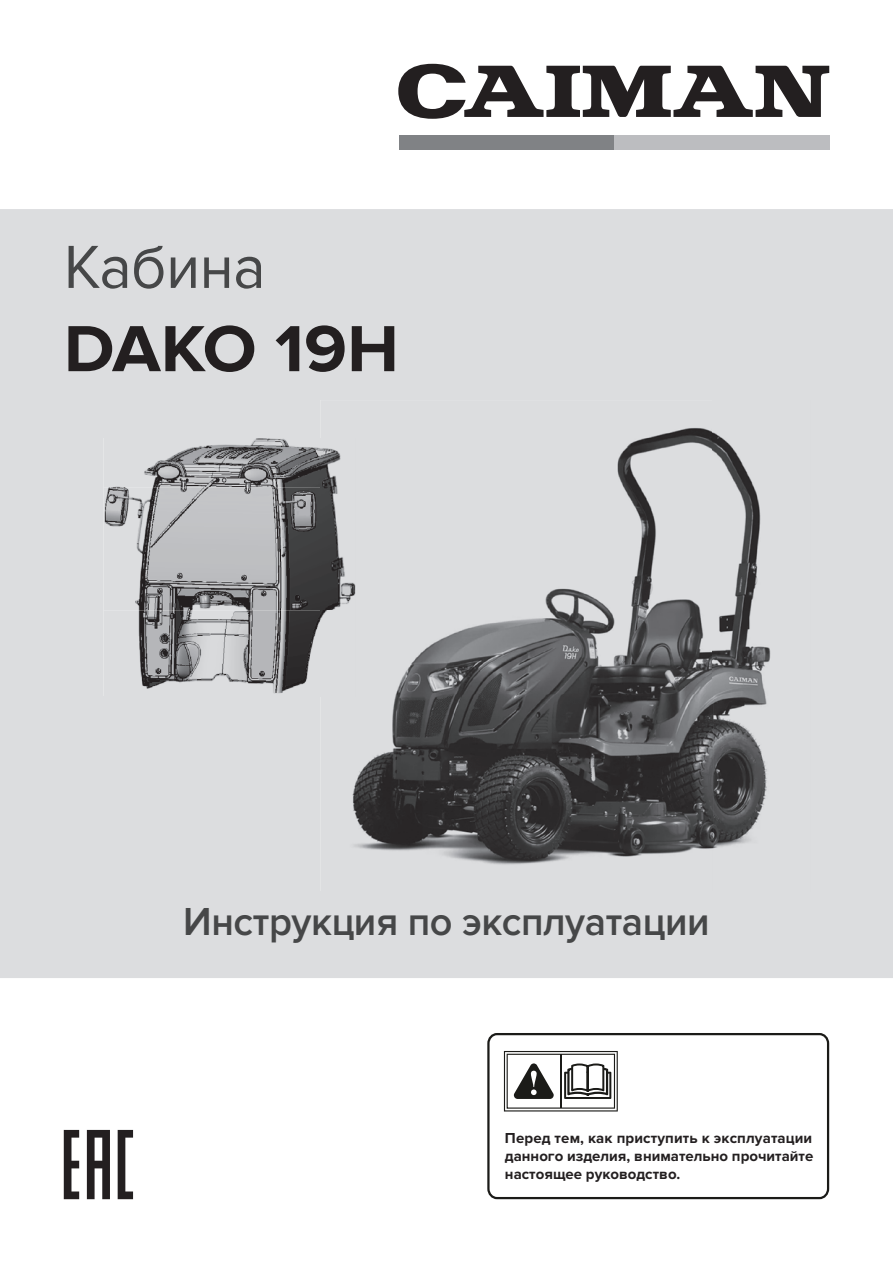
<style>
.page{position:relative;width:893px;height:1263px;background:#fff}
.page>*{position:absolute;margin:0;border:0;box-sizing:border-box;transform-origin:0 0}
.t1{font:700 67.5px "Proxima Nova";color:#231f20;scale:1.05 1}
.t2{font:63px "Proxima Nova";letter-spacing:-.01em;color:#464748}
.t3{font:600 40.5px "Proxima Nova";letter-spacing:-.01em;color:#464748}
.t4{font:700 15px/18px "Proxima Nova";color:#231f20;text-align:justify}
</style>
<div class="page">
<div style="left:0;top:209px;width:893px;height:769px;background:#dcdddf"></div>
<svg style="left:504px;top:1051px;width:114px;height:60px"></svg>
<div style="left:487px;top:1033px;width:342px;height:166px;border:2px solid #1b1b18;border-radius:9px"></div>
<svg style="left:64px;top:1130px;width:69px;height:69px"></svg>
<svg style="left:398px;top:64px;width:431px;height:55px"></svg>
<div style="left:399px;top:135px;width:215px;height:15px;background:#808285"></div>
<div style="left:614px;top:135px;width:215px;height:15px;background:#bcbdc0"></div>
<img style="left:320px;top:400px;width:491px;height:491px">
<img style="left:103px;top:438px;width:253px;height:258px">
<h2 class="t2" style="left:64px;top:231px;width:203px">Кабина</h2>
<h1 class="t1" style="left:64px;top:310px;width:321px">DAKO 19H</h1>
<h3 class="t3" style="left:183px;top:898px;width:528px">Инструкция по эксплуатации</h3>
<p class="t4" style="left:505px;top:1129px;width:310px">Перед тем, как приступить к эксплуатации данного изделия, внимательно прочитайте настоящее руководство.</p>
</div>
